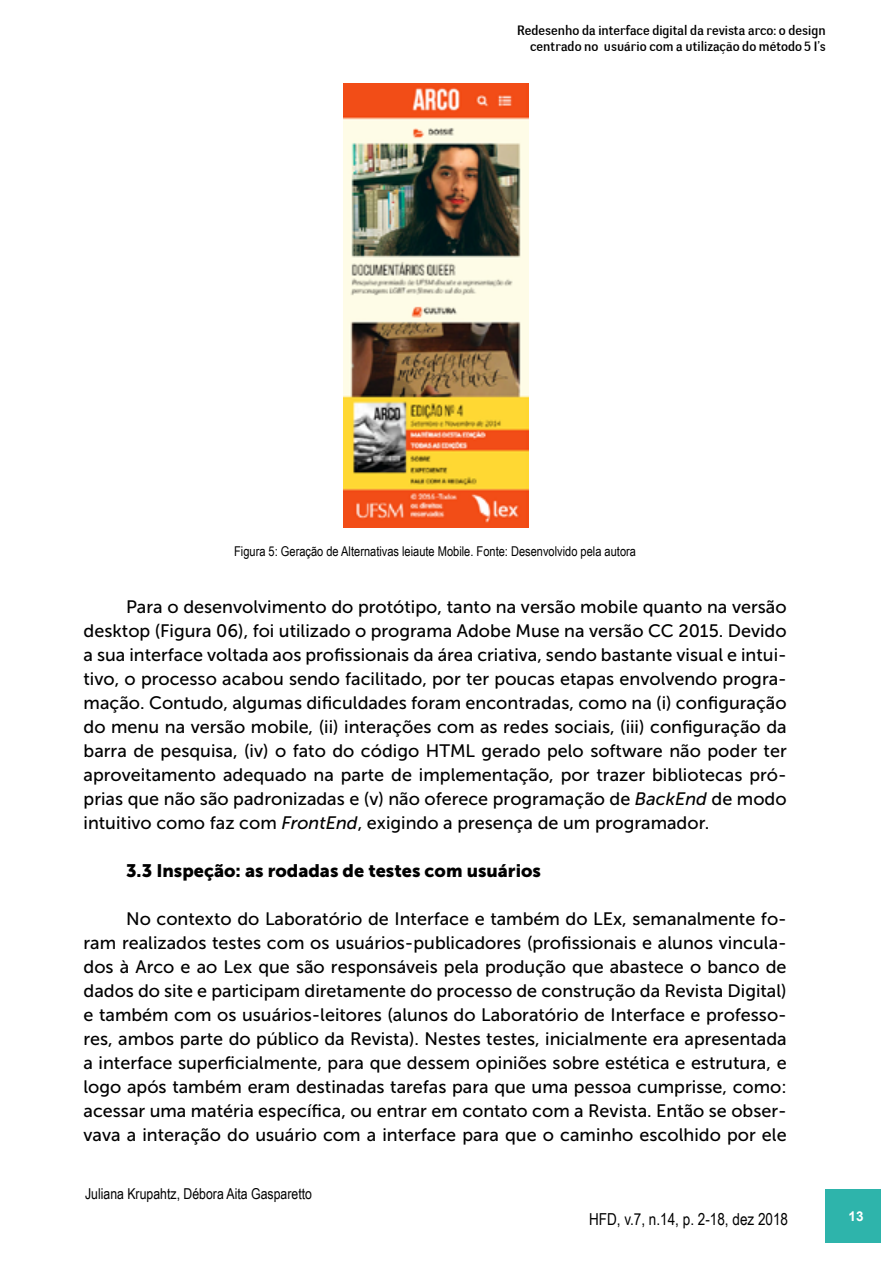
<style>
.page{position:relative;width:893px;height:1263px;background:#fff}
.page>*{position:absolute;margin:0;border:0;box-sizing:border-box;transform-origin:0 0}
.t1{font:18px/24px "Museo Sans 500";color:#000;text-align:justify}
.t2{font:18px "Museo Sans 900";color:#000}
.t3{font:16.5px "Arial Narrow";color:#000}
.t4{font:15px "Arial Narrow";color:#000}
.t5{font:13.5px/16.2px "Negotiate Free";color:#000;text-align:right}
.t6{font:13.5px "Arial Narrow";color:#000}
.t7{font:700 13.5px "Arial";color:#fff}
.s1{font-style:italic}
</style>
<div class="page">
<div style="left:825px;top:1189px;width:55px;height:53px;background:#2eb4ab"></div>
<img style="left:343px;top:84px;width:186px;height:443px">
<p class="t5" style="left:517px;top:22px;width:310px">Redesenho da interface digital da revista arco: o design centrado no usuário com a utilização do método 5 I’s</p>
<p class="t6" style="left:234px;top:541px;width:403px">Figura 5: Geração de Alternativas leiaute Mobile. Fonte: Desenvolvido pela autora</p>
<p class="t1" style="left:84px;top:594px;width:705px;text-indent:43px">Para o desenvolvimento do protótipo, tanto na versão mobile quanto na versão desktop (Figura 06), foi utilizado o programa Adobe Muse na versão CC 2015. Devido a sua interface voltada aos profissionais da área criativa, sendo bastante visual e intui&shy;tivo, o processo acabou sendo facilitado, por ter poucas etapas envolvendo progra&shy;mação. Contudo, algumas dificuldades foram encontradas, como na (i) configuração do menu na versão mobile, (ii) interações com as redes sociais, (iii) configuração da barra de pesquisa, (iv) o fato do código HTML gerado pelo software não poder ter aproveitamento adequado na parte de implementação, por trazer bibliotecas pró&shy;prias que não são padronizadas e (v) não oferece programação de <span class="s1">BackEnd</span> de modo intuitivo como faz com <span class="s1">FrontEnd</span>, exigindo a presença de um programador.</p>
<p class="t2" style="left:126px;top:860px;width:416px">3.3 Inspeção: as rodadas de testes com usuários</p>
<p class="t1" style="left:84px;top:906px;width:705px;text-indent:43px">No contexto do Laboratório de Interface e também do LEx, semanalmente fo&shy;ram realizados testes com os usuários-publicadores (profissionais e alunos vincula&shy;dos à Arco e ao Lex que são responsáveis pela produção que abastece o banco de dados do site e participam diretamente do processo de construção da Revista Digital) e também com os usuários-leitores (alunos do Laboratório de Interface e professo&shy;res, ambos parte do público da Revista). Nestes testes, inicialmente era apresentada a interface superficialmente, para que dessem opiniões sobre estética e estrutura, e logo após também eram destinadas tarefas para que uma pessoa cumprisse, como: acessar uma matéria específica, ou entrar em contato com a Revista. Então se obser&shy;vava a interação do usuário com a interface para que o caminho escolhido por ele</p>
<p class="t4" style="left:85px;top:1182px;width:229px">Juliana Krupahtz, Débora Aita Gasparetto</p>
<p class="t3" style="left:589px;top:1206px;width:201px">HFD, v.7, n.14, p. 2-18, dez 2018</p>
<p class="t7" style="left:849px;top:1207px;width:17px">13</p>
</div>
